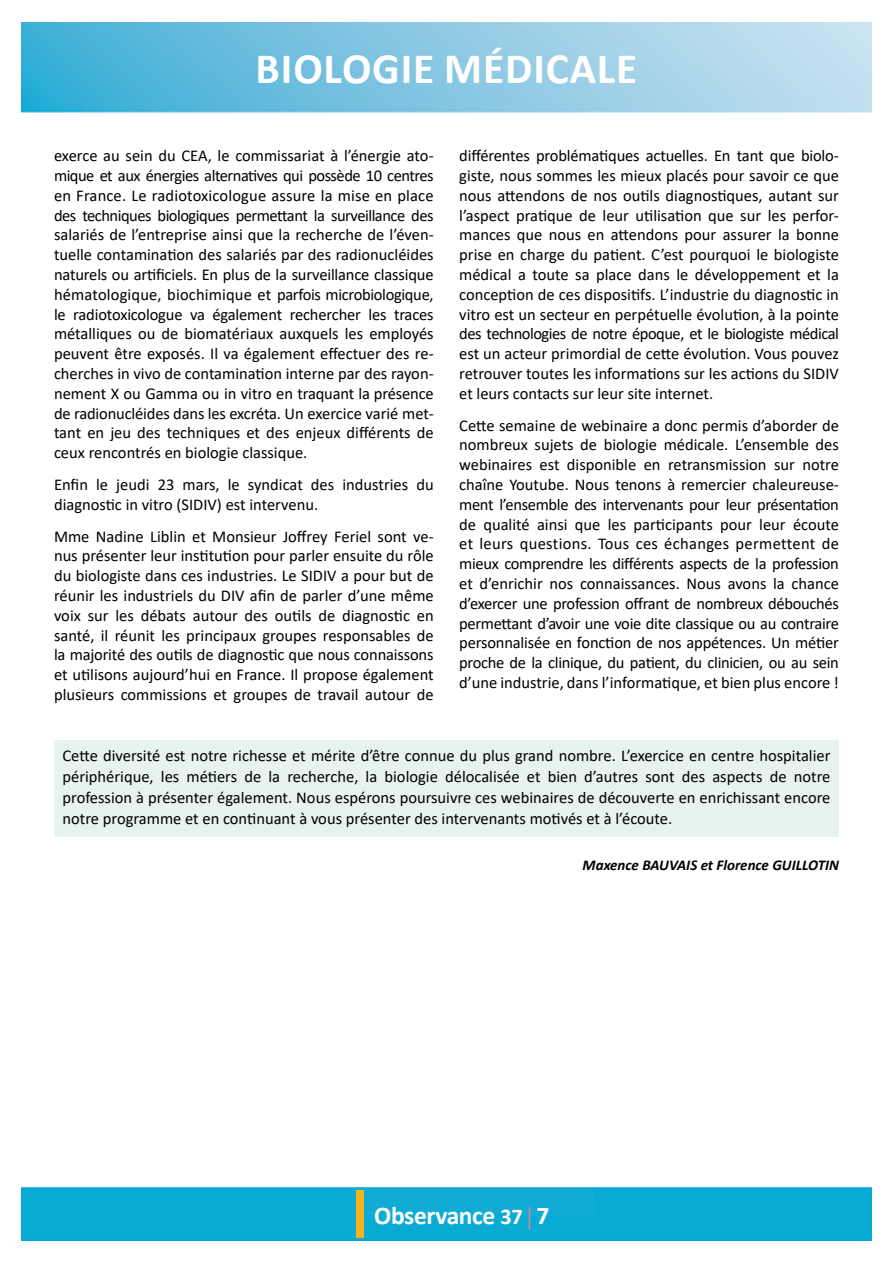
<style>
.page{position:relative;width:893px;height:1263px;background:#fff}
.page>*{position:absolute;margin:0;border:0;box-sizing:border-box;transform-origin:0 0}
.t1{font:700 43.5px "Calibri";letter-spacing:.02em;color:#fff}
.t2{font:700 25.5px "Calibri";letter-spacing:-.015em;color:#fff}
.t3{font:16.5px/19.8px "Calibri";color:#000;text-align:justify}
.t4{font:italic 700 15px "Calibri";color:#000}
.s1{font-size:22.5px}
.s2{font-family:"Helvetica LT Std";font-weight:300;font-size:22.5px;color:#ee8584}
</style>
<div class="page">
<img style="left:21px;top:22px;width:851px;height:1219px">
<div style="left:356px;top:1190px;width:8px;height:47px;background:#f4b41a"></div>
<div style="left:54px;top:740px;width:785px;height:97px;background:#e7f3ee"></div>
<h1 class="t1" style="left:256px;top:37px;width:383px">BIOLOGIE MÉDICALE</h1>
<p class="t3" style="left:54px;top:145px;width:381px">exerce au sein du CEA, le commissariat à l’énergie ato&shy;mique et aux énergies alternatives qui possède 10 centres en France. Le radiotoxicologue assure la mise en place des techniques biologiques permettant la surveillance des salariés de l’entreprise ainsi que la recherche de l’éven&shy;tuelle contamination des salariés par des radionucléides naturels ou artificiels. En plus de la surveillance classique hématologique, biochimique et parfois microbiologique, le radiotoxicologue va également rechercher les traces métalliques ou de biomatériaux auxquels les employés peuvent être exposés. Il va également effectuer des re&shy;cherches in vivo de contamination interne par des rayon&shy;nement X ou Gamma ou in vitro en traquant la présence de radionucléides dans les excréta. Un exercice varié met&shy;tant en jeu des techniques et des enjeux différents de ceux rencontrés en biologie classique.</p>
<p class="t3" style="left:54px;top:474px;width:381px">Enfin le jeudi 23 mars, le syndicat des industries du diagnostic in vitro (SIDIV) est intervenu.</p>
<p class="t3" style="left:54px;top:526px;width:381px">Mme Nadine Liblin et Monsieur Joffrey Feriel sont ve&shy;nus présenter leur institution pour parler ensuite du rôle du biologiste dans ces industries. Le SIDIV a pour but de réunir les industriels du DIV afin de parler d’une même voix sur les débats autour des outils de diagnostic en santé, il réunit les principaux groupes responsables de la majorité des outils de diagnostic que nous connaissons et utilisons aujourd’hui en France. Il propose également plusieurs commissions et groupes de travail autour de</p>
<p class="t3" style="left:459px;top:145px;width:381px">différentes problématiques actuelles. En tant que biolo&shy;giste, nous sommes les mieux placés pour savoir ce que nous attendons de nos outils diagnostiques, autant sur l’aspect pratique de leur utilisation que sur les perfor&shy;mances que nous en attendons pour assurer la bonne prise en charge du patient. C’est pourquoi le biologiste médical a toute sa place dans le développement et la conception de ces dispositifs. L’industrie du diagnostic in vitro est un secteur en perpétuelle évolution, à la pointe des technologies de notre époque, et le biologiste médical est un acteur primordial de cette évolution. Vous pouvez retrouver toutes les informations sur les actions du SIDIV et leurs contacts sur leur site internet.</p>
<p class="t3" style="left:459px;top:415px;width:381px">Cette semaine de webinaire a donc permis d’aborder de nombreux sujets de biologie médicale. L’ensemble des webinaires est disponible en retransmission sur notre chaîne Youtube. Nous tenons à remercier chaleureuse&shy;ment l’ensemble des intervenants pour leur présentation de qualité ainsi que les participants pour leur écoute et leurs questions. Tous ces échanges permettent de mieux comprendre les différents aspects de la profession et d’enrichir nos connaissances. Nous avons la chance d’exercer une profession offrant de nombreux débouchés permettant d’avoir une voie dite classique ou au contraire personnalisée en fonction de nos appétences. Un métier proche de la clinique, du patient, du clinicien, ou au sein d’une industrie, dans l’informatique, et bien plus encore !</p>
<p class="t3" style="left:63px;top:744px;width:769px;line-height:21px">Cette diversité est notre richesse et mérite d’être connue du plus grand nombre. L’exercice en centre hospitalier périphérique, les métiers de la recherche, la biologie délocalisée et bien d’autres sont des aspects de notre profession à présenter également. Nous espérons poursuivre ces webinaires de découverte en enrichissant encore notre programme et en continuant à vous présenter des intervenants motivés et à l’écoute.</p>
<p class="t4" style="left:583px;top:855px;width:258px">Maxence BAUVAIS et Florence GUILLOTIN</p>
<h2 class="t2" style="left:374px;top:1197px;width:177px">Observance <span class="s1">37</span> <span class="s2">|</span> 7</h2>
</div>
